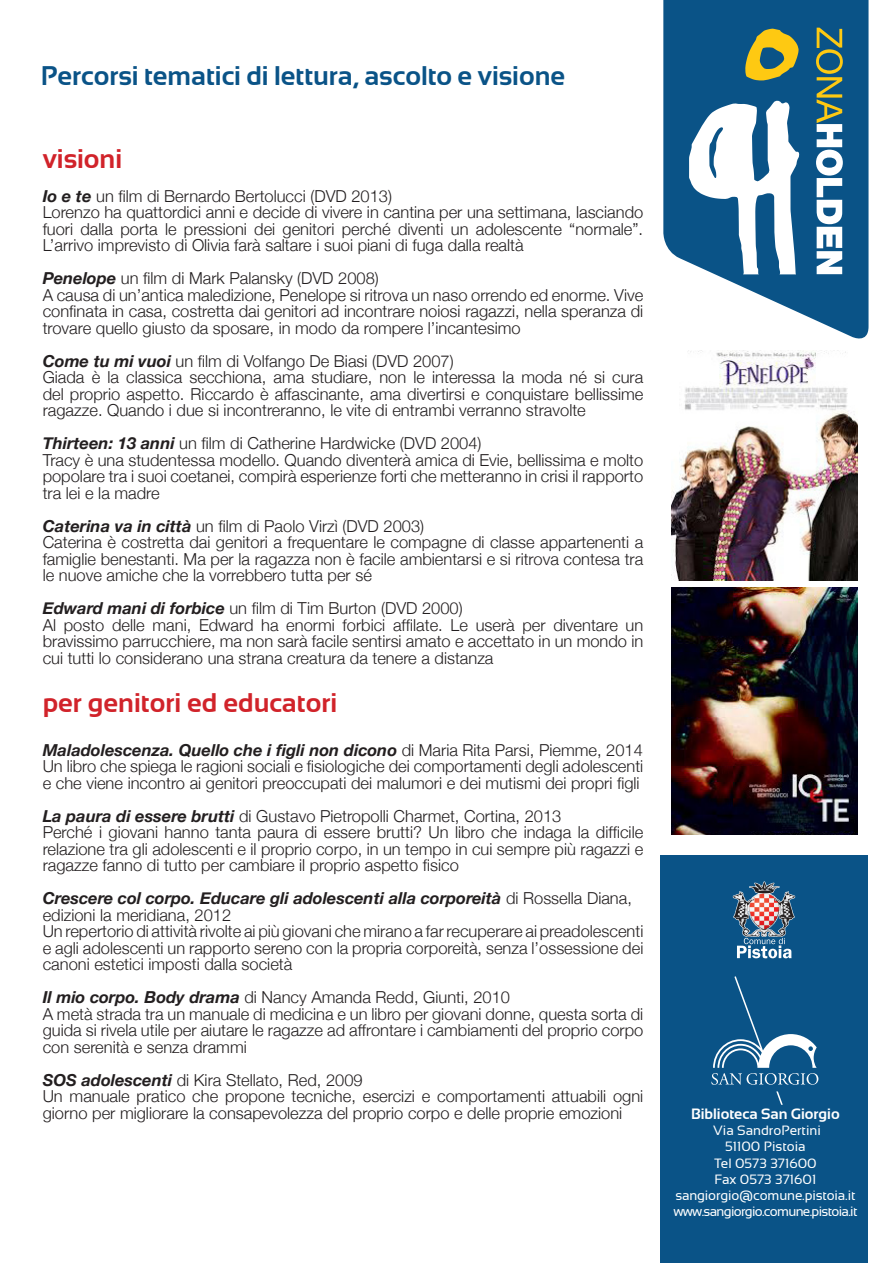
<style>
.page{position:relative;width:893px;height:1263px;background:#fff}
.page>*{position:absolute;margin:0;border:0;box-sizing:border-box;transform-origin:0 0}
.t1{font:700 27px "Sansation";color:#0a5387}
.t2{font:700 27px "Sansation";color:#d1232a}
.t3{font:300 16.5px/16.5px "Helvetica Neue";color:#231f20;text-align:justify}
.t4{font:italic 700 16.5px/16.5px "Helvetica Neue";color:#231f20}
.t5{font:700 15px "Sansation";color:#fff}
.t6{font:13.5px "Sansation";letter-spacing:-.01em;color:#fff}
.t7{font:13.5px "Sansation";letter-spacing:-.05em;color:#fff}
.s1{font-weight:700;font-style:italic}
.s2{font-weight:300;font-style:normal}
</style>
<div class="page">
<div style="left:660px;top:855px;width:208px;height:408px;background:#0a5387"></div>
<img style="left:672px;top:351px;width:186px;height:229px">
<img style="left:672px;top:588px;width:186px;height:246px">
<svg style="left:663px;top:0;width:205px;height:339px;fill:#0a5387"></svg>
<svg style="left:689px;top:100px;width:110px;height:174px"></svg>
<svg style="left:745px;top:29px;width:54px;height:52px;background:#969743"></svg>
<svg style="left:816px;top:28px;width:27px;height:246px"></svg>
<img style="left:732px;top:881px;width:64px;height:57px">
<svg style="left:737px;top:938px;width:55px;height:20px"></svg>
<svg style="left:711px;top:976px;width:107px;height:129px"></svg>
<p class="t1" style="left:41px;top:61px;width:526px">Percorsi tematici di lettura, ascolto e visione</p>
<p class="t2" style="left:43px;top:144px;width:81px">visioni</p>
<p class="t3" style="left:43px;top:186px;width:351px"><span class="s1">Io e te</span> un film di Bernardo Bertolucci (DVD 2013)</p>
<p class="t3" style="left:43px;top:203px;width:602px">Lorenzo ha quattordici anni e decide di vivere in cantina per una settimana, lasciando fuori dalla porta le pressioni dei genitori perché diventi un adolescente “normale”.<br>L’arrivo imprevisto di Olivia farà saltare i suoi piani di fuga dalla realtà</p>
<p class="t3" style="left:43px;top:269px;width:338px"><span class="s1">Penelope</span> un film di Mark Palansky (DVD 2008)</p>
<p class="t3" style="left:43px;top:285px;width:602px">A causa di un’antica maledizione, Penelope si ritrova un naso orrendo ed enorme. Vive confinata in casa, costretta dai genitori ad incontrare noiosi ragazzi, nella speranza di trovare quello giusto da sposare, in modo da rompere l’incantesimo</p>
<p class="t3" style="left:43px;top:351px;width:413px"><span class="s1">Come tu mi vuoi</span> un film di Volfango De Biasi (DVD 2007)</p>
<p class="t3" style="left:43px;top:368px;width:602px">Giada è la classica secchiona, ama studiare, non le interessa la moda né si cura del proprio aspetto. Riccardo è affascinante, ama divertirsi e conquistare bellissime ragazze. Quando i due si incontreranno, le vite di entrambi verranno stravolte</p>
<p class="t3" style="left:43px;top:434px;width:440px"><span class="s1">Thirteen: 13 anni</span> un film di Catherine Hardwicke (DVD 2004)</p>
<p class="t3" style="left:43px;top:450px;width:602px">Tracy è una studentessa modello. Quando diventerà amica di Evie, bellissima e molto popolare tra i suoi coetanei, compirà esperienze forti che metteranno in crisi il rapporto tra lei e la madre</p>
<p class="t3" style="left:43px;top:516px;width:383px"><span class="s1">Caterina va in città</span> un film di Paolo Virzì (DVD 2003)</p>
<p class="t3" style="left:43px;top:533px;width:602px">Caterina è costretta dai genitori a frequentare le compagne di classe appartenenti a famiglie benestanti. Ma per la ragazza non è facile ambientarsi e si ritrova contesa tra le nuove amiche che la vorrebbero tutta per sé</p>
<p class="t3" style="left:43px;top:599px;width:421px"><span class="s1">Edward mani di forbice</span> un film di Tim Burton (DVD 2000)</p>
<p class="t3" style="left:43px;top:615px;width:602px">Al posto delle mani, Edward ha enormi forbici affilate. Le userà per diventare un bravissimo parrucchiere, ma non sarà facile sentirsi amato e accettato in un mondo in cui tutti lo considerano una strana creatura da tenere a distanza</p>
<p class="t2" style="left:43px;top:688px;width:296px">per genitori ed educatori</p>
<p class="t4" style="left:43px;top:742px;width:602px">Maladolescenza. Quello che i figli non dicono <span class="s2">di Maria Rita Parsi, Piemme, 2014</span></p>
<p class="t3" style="left:43px;top:757px;width:602px">Un libro che spiega le ragioni sociali e fisiologiche dei comportamenti degli adolescenti e che viene incontro ai genitori preoccupati dei malumori e dei mutismi dei propri figli</p>
<p class="t3" style="left:43px;top:807px;width:520px"><span class="s1">La paura di essere brutti</span> di Gustavo Pietropolli Charmet, Cortina, 2013</p>
<p class="t3" style="left:43px;top:823px;width:602px">Perché i giovani hanno tanta paura di essere brutti? Un libro che indaga la difficile relazione tra gli adolescenti e il proprio corpo, in un tempo in cui sempre più ragazzi e ragazze fanno di tutto per cambiare il proprio aspetto fisico</p>
<p class="t4" style="left:43px;top:890px;width:591px">Crescere col corpo. Educare gli adolescenti alla corporeità <span class="s2">di Rossella Diana, edizioni la meridiana, 2012</span></p>
<p class="t3" style="left:43px;top:922px;width:602px">Un repertorio di attività rivolte ai più giovani che mirano a far recuperare ai preadolescenti e agli adolescenti un rapporto sereno con la propria corporeità, senza l’ossessione dei canoni estetici imposti dalla società</p>
<p class="t3" style="left:43px;top:988px;width:469px"><span class="s1">Il mio corpo. Body drama</span> di Nancy Amanda Redd, Giunti, 2010</p>
<p class="t3" style="left:43px;top:1005px;width:602px">A metà strada tra un manuale di medicina e un libro per giovani donne, questa sorta di guida si rivela utile per aiutare le ragazze ad affrontare i cambiamenti del proprio corpo con serenità e senza drammi</p>
<p class="t3" style="left:43px;top:1071px;width:321px"><span class="s1">SOS adolescenti</span> di Kira Stellato, Red, 2009</p>
<p class="t3" style="left:43px;top:1087px;width:602px">Un manuale pratico che propone tecniche, esercizi e comportamenti attuabili ogni giorno per migliorare la consapevolezza del proprio corpo e delle proprie emozioni</p>
<p class="t5" style="left:691px;top:1105px;width:150px">Biblioteca San Giorgio</p>
<p class="t6" style="left:713px;top:1123px;width:109px">Via SandroPertini</p>
<p class="t6" style="left:725px;top:1139px;width:82px">51100 Pistoia</p>
<p class="t6" style="left:714px;top:1155px;width:104px">Tel 0573 371600</p>
<p class="t6" style="left:714px;top:1171px;width:103px">Fax 0573 371601</p>
<p class="t6" style="left:675px;top:1188px;width:182px">sangiorgio@comune.pistoia.it</p>
<p class="t7" style="left:673px;top:1204px;width:186px">www.sangiorgio.comune.pistoia.it</p>
</div>
